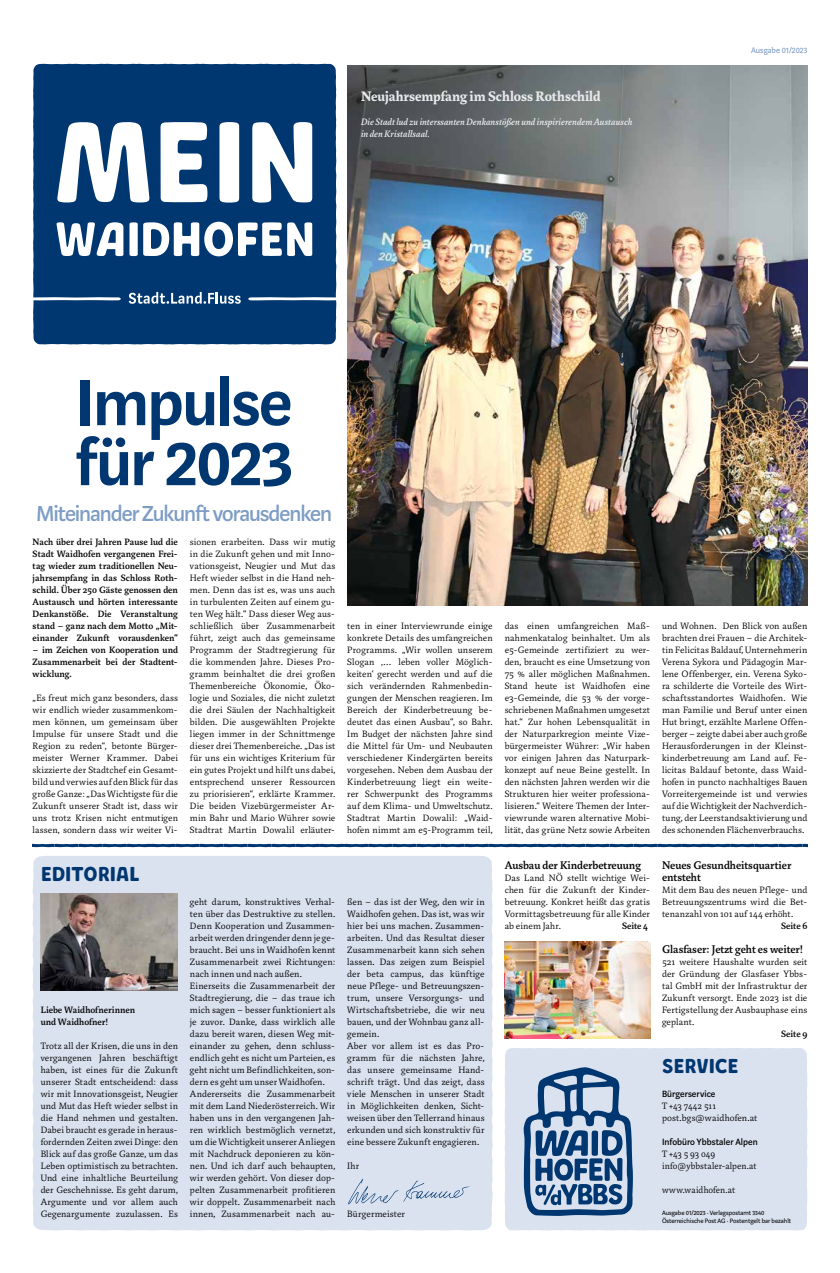
<style>
.page{position:relative;width:840px;height:1273px;background:#fff}
.page>*{position:absolute;margin:0;border:0;box-sizing:border-box;transform-origin:0 0}
.t1{font:600 72px/60px "Marat Sans";letter-spacing:-.015em;color:#003770}
.t2{font:500 24px "Marat Sans";letter-spacing:-.04em;color:#7d9cc4}
.t3{font:20px "Andri";letter-spacing:.015em;color:#003770}
.t4{font:700 15px "Marat";color:#e7e9eb}
.t5{font:500 12px/12px "Marat";color:#000}
.t6{font:300 10px/12px "Marat";letter-spacing:.01em;color:#000;text-align:justify}
.t7{font:500 10px/12px "Marat";letter-spacing:.005em;color:#000;text-align:justify}
.t8{font:300 10px/12px "Marat";letter-spacing:.01em;color:#000;scale:.96 1}
.t9{font:italic 500 10px/12px "Marat";letter-spacing:.01em;color:#e7e9eb}
.t10{font:500 10px "Marat Sans";letter-spacing:.005em;color:#000}
.t11{font:9px "Marat Sans";color:#7d9cc4}
.t12{font:7px/8.4px "Marat Sans";color:#000}
</style>
<div class="page">
<div style="left:32px;top:856px;width:460px;height:374px;background:#dae1ef"></div>
<div style="left:504px;top:1048px;width:302px;height:182px;background:#dae1ef"></div>
<img style="left:41px;top:893px;width:137px;height:97px">
<img style="left:347px;top:65px;width:459px;height:540px">
<svg style="left:522px;top:1066px;width:110px;height:150px;background:#7693b4"></svg>
<img style="left:504px;top:941px;width:145px;height:98px">
<svg style="left:33px;top:844px;width:773px;height:3px;background:#083d74"></svg>
<div style="left:33px;top:64px;width:303px;height:280px;background:#003770"></div>
<svg style="left:56px;top:222px;width:67px;height:34px"></svg>
<svg style="left:129px;top:222px;width:183px;height:34px"></svg>
<svg style="left:57px;top:122px;width:93px;height:80px"></svg>
<svg style="left:160px;top:122px;width:47px;height:80px"></svg>
<svg style="left:219px;top:122px;width:20px;height:81px"></svg>
<svg style="left:252px;top:122px;width:60px;height:81px"></svg>
<svg style="left:33px;top:297px;width:88px;height:3px"></svg>
<svg style="left:248px;top:297px;width:88px;height:3px"></svg>
<svg style="left:129px;top:292px;width:111px;height:12px"></svg>
<img style="left:347px;top:1177px;width:125px;height:28px">
<h3 class="t4" style="left:361px;top:88px;width:241px">Neujahrsempfang im Schloss Rothschild</h3>
<p class="t9" style="left:361px;top:116px;width:273px">Die Stadt lud zu interssanten Denkanstößen und inspirierendem Austausch in den Kristallsaal.</p>
<p class="t11" style="left:750px;top:46px;width:58px">Ausgabe 01/2023</p>
<h1 class="t1" style="left:75px;top:374px;width:219px">Impulse für 2023</h1>
<h2 class="t2" style="left:36px;top:501px;width:297px">Miteinander Zukunft vorausdenken</h2>
<p class="t7" style="left:33px;top:536px;width:147px">Nach über drei Jahren Pause lud die Stadt Waidhofen vergangenen Frei&shy;tag wieder zum traditionellen Neu&shy;jahrsempfang in das Schloss Roth&shy;schild. Über 250 Gäste genossen den Austausch und hörten interessante Denkanstöße. Die Veranstaltung stand – ganz nach dem Motto „Mit&shy;einander Zukunft vorausdenken“</p>
<p class="t7" style="left:33px;top:644px;width:147px">– im Zeichen von Kooperation und Zusammenarbeit bei der Stadtent&shy;wicklung.</p>
<p class="t6" style="left:33px;top:692px;width:147px">„Es freut mich ganz besonders, dass wir endlich wieder zusammenkom&shy;men können, um gemeinsam über Impulse für unsere Stadt und die Region zu reden“, betonte Bürger&shy;meister Werner Krammer. Dabei skizzierte der Stadtchef ein Gesamt&shy;bild und verwies auf den Blick für das große Ganze: „Das Wichtigste für die Zukunft unserer Stadt ist, dass wir uns trotz Krisen nicht entmutigen lassen, sondern dass wir weiter Vi-</p>
<p class="t6" style="left:190px;top:536px;width:147px">sionen erarbeiten. Dass wir mutig in die Zukunft gehen und mit Inno&shy;vationsgeist, Neugier und Mut das Heft wieder selbst in die Hand neh&shy;men. Denn das ist es, was uns auch in turbulenten Zeiten auf einem gu&shy;ten Weg hält.“ Dass dieser Weg aus&shy;schließlich über Zusammenarbeit führt, zeigt auch das gemeinsame Programm der Stadtregierung für die kommenden Jahre. Dieses Pro&shy;gramm beinhaltet die drei großen Themenbereiche Ökonomie, Öko&shy;logie und Soziales, die nicht zuletzt die drei Säulen der Nachhaltigkeit bilden. Die ausgewählten Projekte liegen immer in der Schnittmenge dieser drei Themenbereiche. „Das ist für uns ein wichtiges Kriterium für ein gutes Projekt und hilft uns dabei, entsprechend unserer Ressourcen zu priorisieren“, erklärte Krammer.<br>Die beiden Vizebürgermeister Ar&shy;min Bahr und Mario Wührer sowie Stadtrat Martin Dowalil erläuter-</p>
<h3 class="t3" style="left:41px;top:863px;width:100px">EDITORIAL</h3>
<p class="t7" style="left:41px;top:1004px;width:96px">Liebe Waidhofnerinnen und Waidhofner!</p>
<p class="t6" style="left:41px;top:1040px;width:139px">Trotz all der Krisen, die uns in den vergangenen Jahren beschäftigt haben, ist eines für die Zukunft unserer Stadt entscheidend: dass wir mit Innovationsgeist, Neugier und Mut das Heft wieder selbst in die Hand nehmen und gestalten.<br>Dabei braucht es gerade in heraus&shy;fordernden Zeiten zwei Dinge: den Blick auf das große Ganze, um das Leben optimistisch zu betrachten.<br>Und eine inhaltliche Beurteilung der Geschehnisse. Es geht darum, Argumente und vor allem auch Gegenargumente zuzulassen. Es</p>
<p class="t6" style="left:190px;top:896px;width:147px;text-align:left">geht darum, konstruktives Verhal&shy;ten über das Destruktive zu stellen.<br>Denn Kooperation und Zusammen&shy;arbeit werden dringender denn je ge&shy;braucht. Bei uns in Waidhofen kennt Zusammenarbeit zwei Richtungen: nach innen und nach außen.<br>Einerseits die Zusammenarbeit der Stadtregierung, die – das traue ich mich sagen – besser funktioniert als je zuvor. Danke, dass wirklich alle dazu bereit waren, diesen Weg mit&shy;einander zu gehen, denn schluss&shy;endlich geht es nicht um Parteien, es geht nicht um Befindlichkeiten, son&shy;dern es geht um unser Waidhofen.<br>Andererseits die Zusammenarbeit mit dem Land Niederösterreich. Wir haben uns in den vergangenen Jah&shy;ren wirklich bestmöglich vernetzt, um die Wichtigkeit unserer Anliegen mit Nachdruck deponieren zu kön&shy;nen. Und ich darf auch behaupten, wir werden gehört. Von dieser dop&shy;pelten Zusammenarbeit profitieren wir doppelt. Zusammenarbeit nach innen, Zusammenarbeit nach au-</p>
<p class="t6" style="left:347px;top:620px;width:147px">ten in einer Interviewrunde einige konkrete Details des umfangreichen Programms. „Wir wollen unserem Slogan ‚… leben voller Möglich&shy;keiten‘ gerecht werden und auf die sich verändernden Rahmenbedin&shy;gungen der Menschen reagieren. Im Bereich der Kinderbetreuung be&shy;deutet das einen Ausbau“, so Bahr.<br>Im Budget der nächsten Jahre sind die Mittel für Um- und Neubauten verschiedener Kindergärten bereits vorgesehen. Neben dem Ausbau der Kinderbetreuung liegt ein weite&shy;rer Schwerpunkt des Programms auf dem Klima- und Umweltschutz.<br>Stadtrat Martin Dowalil: „Waid&shy;hofen nimmt am e5-Programm teil,</p>
<p class="t6" style="left:504px;top:620px;width:147px">das einen umfangreichen Maß&shy;nahmenkatalog beinhaltet. Um als e5-Gemeinde zertifiziert zu wer&shy;den, braucht es eine Umsetzung von 75 % aller möglichen Maßnahmen.<br>Stand heute ist Waidhofen eine e3-Gemeinde, die 53 % der vorge&shy;schriebenen Maßnahmen umgesetzt hat.“ Zur hohen Lebensqualität in der Naturparkregion meinte Vize&shy;bürgermeister Wührer: „Wir haben vor einigen Jahren das Naturpark&shy;konzept auf neue Beine gestellt. In den nächsten Jahren werden wir die Strukturen hier weiter professiona&shy;lisieren.“ Weitere Themen der Inter&shy;viewrunde waren alternative Mobi&shy;lität, das grüne Netz sowie Arbeiten</p>
<p class="t6" style="left:347px;top:896px;width:139px;text-align:left">ßen – das ist der Weg, den wir in<br>Waidhofen gehen. Das ist, was wir hier bei uns machen. Zusammen&shy;arbeiten. Und das Resultat dieser<br>Zusammenarbeit kann sich sehen lassen. Das zeigen zum Beispiel der beta campus, das künftige neue Pflege- und Betreuungszen&shy;trum, unsere Versorgungs- und<br>Wirtschaftsbetriebe, die wir neu bauen, und der Wohnbau ganz all&shy;gemein.<br>Aber vor allem ist es das Pro&shy;gramm für die nächsten Jahre, das unsere gemeinsame Hand&shy;schrift trägt. Und das zeigt, dass viele Menschen in unserer Stadt in Möglichkeiten denken, Sicht&shy;weisen über den Tellerrand hinaus erkunden und sich konstruktiv für eine bessere Zukunft engagieren.</p>
<p class="t6" style="left:347px;top:1160px;width:13px">Ihr</p>
<p class="t6" style="left:347px;top:1208px;width:59px">Bürgermeister</p>
<p class="t5" style="left:504px;top:860px;width:138px">Ausbau der Kinderbetreuung</p>
<p class="t6" style="left:504px;top:872px;width:147px">Das Land NÖ stellt wichtige Wei&shy;chen für die Zukunft der Kinder&shy;betreuung. Konkret heißt das gratis Vormittagsbetreuung für alle Kinder ab einem Jahr.</p>
<p class="t7" style="left:621px;top:920px;width:27px">Seite 4</p>
<p class="t6" style="left:661px;top:620px;width:147px">und Wohnen. Den Blick von außen brachten drei Frauen – die Architek&shy;tin Felicitas Baldauf, Unternehmerin Verena Sykora und Pädagogin Mar&shy;lene Offenberger, ein. Verena Syko&shy;ra schilderte die Vorteile des Wirt&shy;schaftsstandortes Waidhofen. Wie man Familie und Beruf unter einen Hut bringt, erzählte Marlene Offen&shy;berger – zeigte dabei aber auch große Herausforderungen in der Kleinst&shy;kinderbetreuung am Land auf. Fe&shy;licitas Baldauf betonte, dass Waid&shy;hofen in puncto nachhaltiges Bauen Vorreitergemeinde ist und verwies auf die Wichtigkeit der Nachverdich&shy;tung, der Leerstandsaktivierung und des schonenden Flächenverbrauchs.</p>
<p class="t5" style="left:661px;top:860px;width:131px">Neues Gesundheitsquartier entsteht</p>
<p class="t6" style="left:661px;top:884px;width:147px">Mit dem Bau des neuen Pflege- und Betreuungszentrums wird die Bet&shy;tenanzahl von 101 auf 144 erhöht.</p>
<p class="t7" style="left:780px;top:920px;width:28px">Seite 6</p>
<p class="t5" style="left:661px;top:944px;width:142px">Glasfaser: Jetzt geht es weiter!</p>
<p class="t6" style="left:661px;top:956px;width:147px">521 weitere Haushalte wurden seit der Gründung der Glasfaser Ybbs&shy;tal GmbH mit der Infrastruktur der Zukunft versorgt. Ende 2023 ist die Fertigstellung der Ausbauphase eins geplant.</p>
<p class="t7" style="left:780px;top:1028px;width:28px">Seite 9</p>
<h3 class="t3" style="left:661px;top:1055px;width:78px">SERVICE</h3>
<p class="t10" style="left:661px;top:1089px;width:55px">Bürgerservice</p>
<p class="t8" style="left:661px;top:1100px;width:101px">T +43 7442 511 post.bgs@waidhofen.at</p>
<p class="t10" style="left:661px;top:1137px;width:97px">Infobüro Ybbstaler Alpen</p>
<p class="t8" style="left:661px;top:1148px;width:100px">T +43 5 93 049 info@ybbstaler-alpen.at</p>
<p class="t8" style="left:661px;top:1184px;width:77px">www.waidhofen.at</p>
<p class="t12" style="left:661px;top:1208px;width:131px">Ausgabe 01/2023 · Verlagspostamt 3340<br>Österreichische Post AG · Postentgelt bar bezahlt</p>
</div>
